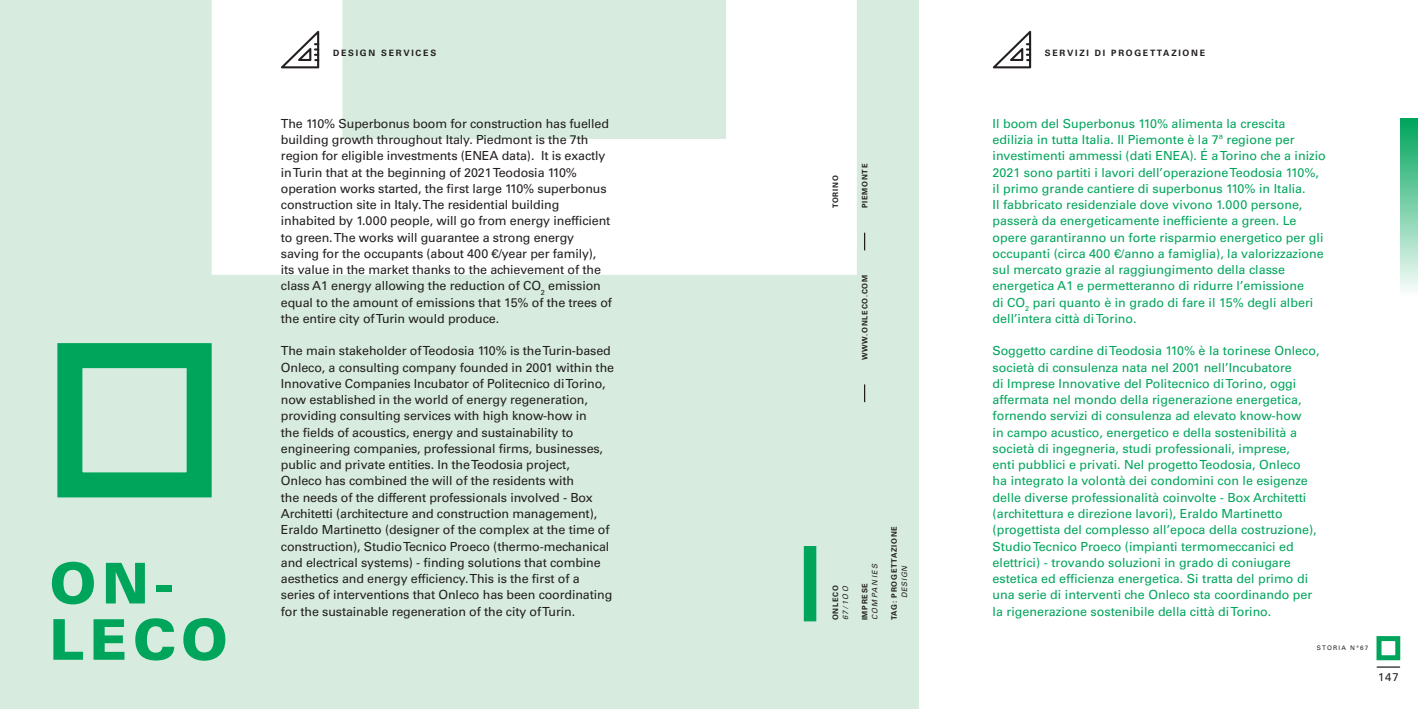
<style>
.page{position:relative;width:1418px;height:709px;background:#fff}
.page>*{position:absolute;margin:0;border:0;box-sizing:border-box;transform-origin:0 0}
.t1{font:900 56.25px/56.2px "Univers LT Std";letter-spacing:.1em;color:#00a55c}
.t2{font:12.5px/16.2px "Univers LT Std";letter-spacing:-.01em;color:#231f20}
.t3{font:12.5px/16.2px "Univers LT Std";color:#00a55c}
.t4{font:11.25px "Univers LT Std";color:#231f20}
.t5{font:700 8.75px "Univers LT Std";letter-spacing:.2em;color:#231f20}
.t6{font:700 7.5px "Univers LT Std";letter-spacing:.1em;color:#231f20}
.t7{font:italic 7.5px "Univers LT Std";color:#231f20}
.t8{font:6.25px "Univers LT Std";letter-spacing:.2em;color:#231f20}
</style>
<div class="page">
<div style="left:0;top:0;width:918px;height:709px;background:#d7ecdf"></div>
<svg style="left:212px;top:0;width:644px;height:275px;fill:#fff"></svg>
<div style="left:57px;top:343px;width:155px;height:154px;border:25px solid #00a55c"></div>
<div style="left:1376px;top:636px;width:24px;height:24px;border:5px solid #00a55c"></div>
<div style="left:1400px;top:119px;width:17px;height:177px;background:linear-gradient(to bottom,#00a45b,#fcfdfd)"></div>
<svg style="left:1376px;top:666px;width:23px;height:1px"></svg>
<svg style="left:864px;top:384px;width:1px;height:18px"></svg>
<svg style="left:864px;top:233px;width:1px;height:17px"></svg>
<svg style="left:281px;top:31px;width:38px;height:37px"></svg>
<svg style="left:992px;top:31px;width:39px;height:37px"></svg>
<div style="left:803px;top:546px;width:13px;height:75px;background:#00a55c"></div>
<p class="t1" style="left:50px;top:554px;width:180px">ON-<br>LECO</p>
<p class="t5" style="left:333px;top:48px;width:105px">DESIGN SERVICES</p>
<p class="t5" style="left:1044px;top:48px;width:162px">SERVIZI DI PROGETTAZIONE</p>
<p class="t2" style="left:281px;top:115px;width:333px">The 110% Superbonus boom for construction has fuelled building growth throughout Italy. Piedmont is the 7th region for eligible investments (ENEA data). It is exactly in Turin that at the beginning of 2021 Teodosia 110% operation works started, the first large 110% superbonus construction site in Italy. The residential building inhabited by 1.000 people, will go from energy inefficient to green. The works will guarantee a strong energy saving for the occupants (about 400 €/year per family), its value in the market thanks to the achievement of the class A1 energy allowing the reduction of CO<sub>2</sub> emission equal to the amount of emissions that 15% of the trees of the entire city of Turin would produce.</p>
<p class="t2" style="left:281px;top:343px;width:335px">The main stakeholder of Teodosia 110% is the Turin-based Onleco, a consulting company founded in 2001 within the Innovative Companies Incubator of Politecnico di Torino, now established in the world of energy regeneration, providing consulting services with high know-how in<br>the fields of acoustics, energy and sustainability to engineering companies, professional firms, businesses, public and private entities. In the Teodosia project,<br>Onleco has combined the will of the residents with<br>the needs of the different professionals involved - Box Architetti (architecture and construction management), Eraldo Martinetto (designer of the complex at the time of construction), Studio Tecnico Proeco (thermo-mechanical and electrical systems) - finding solutions that combine aesthetics and energy efficiency. This is the first of a series of interventions that Onleco has been coordinating for the sustainable regeneration of the city of Turin.</p>
<p class="t6" style="left:831px;top:208px;width:34px;rotate:-90deg">TORINO</p>
<p class="t6" style="left:860px;top:208px;width:46px;rotate:-90deg">PIEMONTE</p>
<p class="t6" style="left:860px;top:360px;width:87px;rotate:-90deg">WWW.ONLECO.COM</p>
<p class="t7" style="left:870px;top:620px;width:59px;rotate:-90deg">COMPANIES</p>
<p class="t6" style="left:831px;top:620px;width:37px;rotate:-90deg">ONLECO</p>
<p class="t7" style="left:841px;top:620px;width:36px;rotate:-90deg">67/1OO</p>
<p class="t6" style="left:860px;top:620px;width:39px;rotate:-90deg">IMPRESE</p>
<p class="t6" style="left:890px;top:620px;width:96px;rotate:-90deg">TAG: PROGETTAZIONE</p>
<p class="t7" style="left:899px;top:598px;width:34px;rotate:-90deg">DESIGN</p>
<p class="t3" style="left:992px;top:115px;width:335px">Il boom del Superbonus 110% alimenta la crescita edilizia in tutta Italia. Il Piemonte è la 7ª regione per investimenti ammessi (dati ENEA). É a Torino che a inizio 2021 sono partiti i lavori dell’operazione Teodosia 110%, il primo grande cantiere di superbonus 110% in Italia.<br>Il fabbricato residenziale dove vivono 1.000 persone, passerà da energeticamente inefficiente a green. Le opere garantiranno un forte risparmio energetico per gli occupanti (circa 400 €/anno a famiglia), la valorizzazione sul mercato grazie al raggiungimento della classe energetica A1 e permetteranno di ridurre l’emissione<br>di CO<sub>2</sub> pari quanto è in grado di fare il 15% degli alberi dell’intera città di Torino.</p>
<p class="t3" style="left:992px;top:343px;width:328px">Soggetto cardine di Teodosia 110% è la torinese Onleco, società di consulenza nata nel 2001 nell’Incubatore<br>di Imprese Innovative del Politecnico di Torino, oggi affermata nel mondo della rigenerazione energetica, fornendo servizi di consulenza ad elevato know-how<br>in campo acustico, energetico e della sostenibilità a società di ingegneria, studi professionali, imprese,<br>enti pubblici e privati. Nel progetto Teodosia, Onleco<br>ha integrato la volontà dei condomini con le esigenze delle diverse professionalità coinvolte - Box Architetti (architettura e direzione lavori), Eraldo Martinetto (progettista del complesso all’epoca della costruzione), Studio Tecnico Proeco (impianti termomeccanici ed elettrici) - trovando soluzioni in grado di coniugare estetica ed efficienza energetica. Si tratta del primo di una serie di interventi che Onleco sta coordinando per la rigenerazione sostenibile della città di Torino.</p>
<p class="t8" style="left:1316px;top:644px;width:53px">STORIA N°67</p>
<p class="t4" style="left:1377px;top:670px;width:22px">147</p>
</div>
